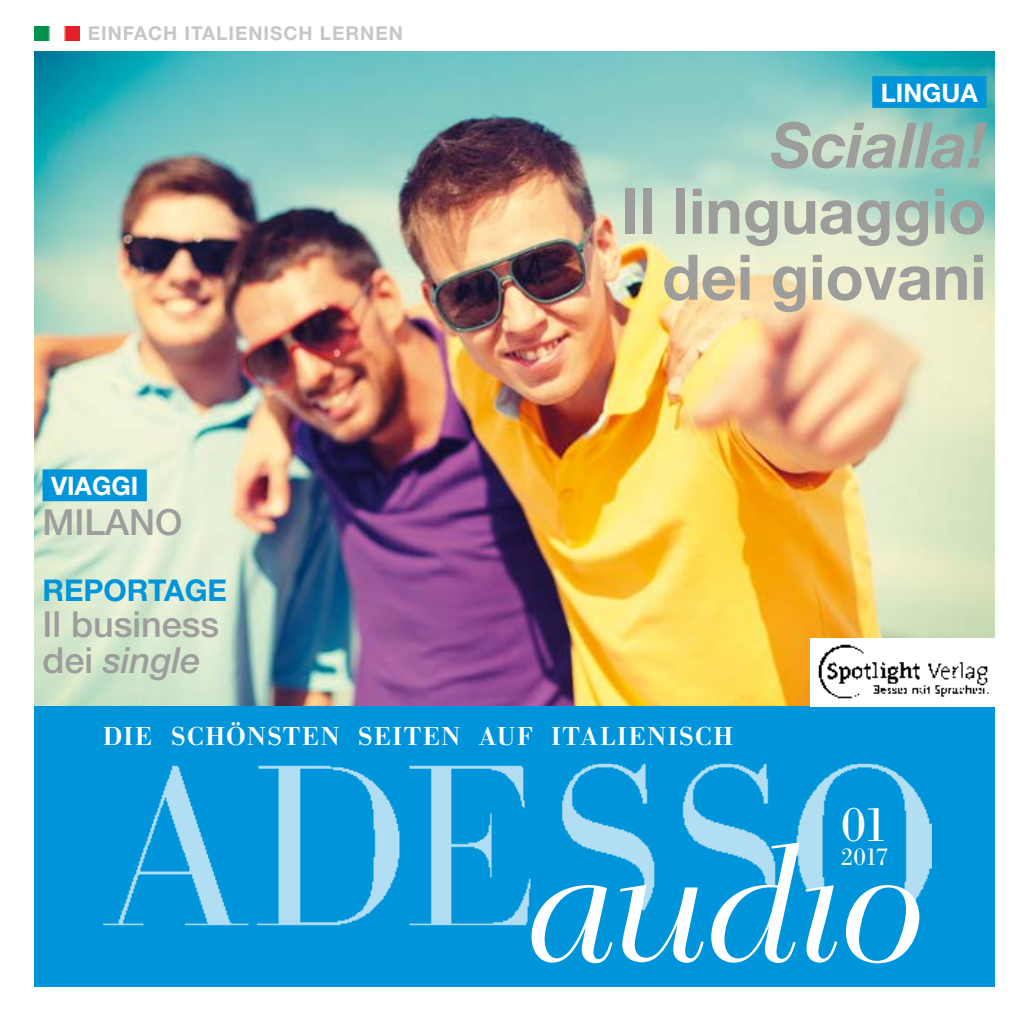
<style>
.page{position:relative;width:1029px;height:1021px;background:#fff}
.page>*{position:absolute;margin:0;border:0;box-sizing:border-box;transform-origin:0 0}
.t1{font:700 63px/66px "Helvetica Neue";color:#9d9d9c;text-align:right}
.t2{font:italic 700 63px "Helvetica Neue";color:#9d9d9c}
.t3{font:48px "Bodoni Berthold BQ";color:#fff}
.t4{font:500 36px/36px "Helvetica Neue";color:#9d9d9c}
.t5{font:700 30px "Helvetica Neue";color:#0095db}
.t6{font:500 25.5px "Bodoni Berthold BQ";letter-spacing:.06em;color:#fff}
.t7{font:700 25.5px "Helvetica Neue";color:#fff}
.t8{font:24px "Bodoni Berthold BQ";color:#fff}
.t9{font:700 19.2px "Helvetica Neue";letter-spacing:.05em;color:#c6c6c6}
.s1{font-style:italic}
</style>
<div class="page">
<img style="left:34px;top:51px;width:961px;height:655px">
<div style="left:34px;top:706px;width:961px;height:280px;background:#0095db"></div>
<img style="left:103px;top:763px;width:829px;height:163px">
<svg style="left:531px;top:842px;width:388px;height:121px"></svg>
<div style="left:810px;top:638px;width:193px;height:68px;background:#fff"></div>
<img style="left:818px;top:644px;width:171px;height:55px">
<img style="left:34px;top:27px;width:45px;height:13px">
<div style="left:43px;top:469px;width:104px;height:32px;background:#0095db"></div>
<div style="left:872px;top:76px;width:114px;height:32px;background:#0095db"></div>
<p class="t9" style="left:88px;top:22px;width:316px">EINFACH ITALIENISCH LERNEN</p>
<p class="t7" style="left:51px;top:470px;width:89px">VIAGGI</p>
<h3 class="t4" style="left:43px;top:504px;width:142px">MILANO</h3>
<p class="t5" style="left:43px;top:571px;width:186px">REPORTAGE</p>
<h3 class="t4" style="left:43px;top:606px;width:178px">Il business dei <span class="s1">single</span></h3>
<p class="t7" style="left:881px;top:77px;width:99px">LINGUA</p>
<h1 class="t2" style="left:771px;top:106px;width:217px">Scialla!</h1>
<h1 class="t1" style="left:620px;top:177px;width:367px">Il linguaggio dei giovani</h1>
<p class="t6" style="left:103px;top:721px;width:631px">DIE SCHÖNSTEN SEITEN AUF ITALIENISCH</p>
<h2 class="t3" style="left:841px;top:797px;width:48px">01</h2>
<p class="t8" style="left:841px;top:843px;width:49px">2017</p>
</div>
